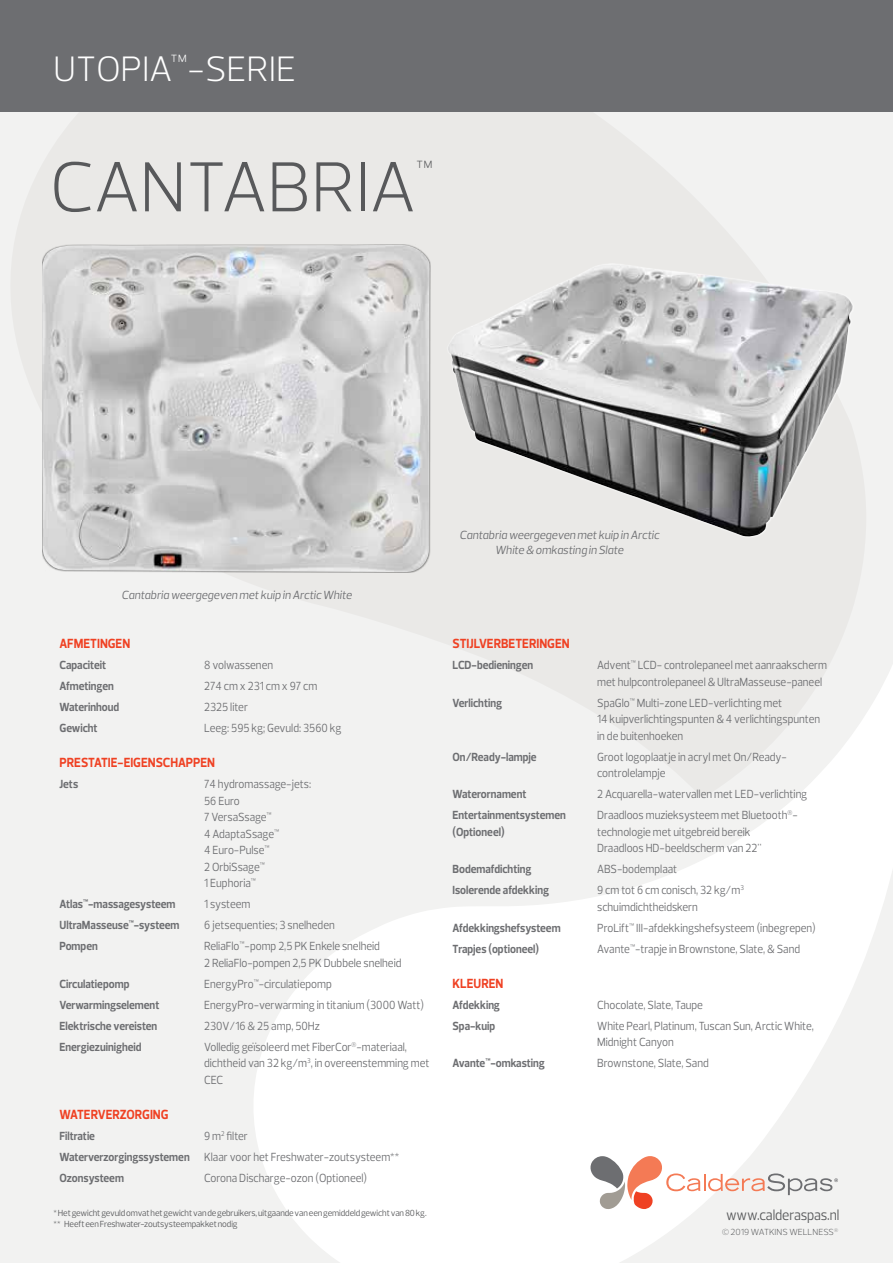
<style>
.page{position:relative;width:893px;height:1263px;background:#fff}
.page>*{position:absolute;margin:0;border:0;box-sizing:border-box;transform-origin:0 0}
.t1{font:300 72px "Prelo";letter-spacing:-.01em;color:#58595b}
.t2{font:300 36px "Prelo";color:#fff}
.t3{font:300 21px "Prelo";color:#58595b}
.t4{font:15px "Prelo";letter-spacing:-.01em;color:#58595b;scale:.9 1}
.t5{font:700 13.5px "Prelo";color:#ef4123;scale:.9 1}
.t6{font:12px/16.5px "Prelo";color:#6d6e71;scale:.9 1}
.t7{font:700 12px/16.5px "Prelo";color:#6d6e71;scale:.9 1}
.t8{font:italic 12px/15px "Prelo";color:#6d6e71;text-align:center;scale:.95 1}
.t9{font:9px/10.8px "Prelo";letter-spacing:-.01em;color:#58595b;scale:.95 1}
.t10{font:300 9px "Prelo";color:#58595b}
.s1{font-weight:700}
</style>
<div class="page">
<div style="left:0;top:18px;width:893px;height:1245px;background:#f2f2f1"></div>
<svg style="left:254px;top:665px;width:639px;height:598px;fill:#fff"></svg>
<div style="left:0;top:0;width:893px;height:112px;background:#6d6e71"></div>
<svg style="left:589px;top:1156px;width:249px;height:53px"></svg>
<img style="left:42px;top:245px;width:388px;height:327px">
<img style="left:448px;top:268px;width:404px;height:269px">
<h2 class="t2" style="left:53px;top:46px;width:245px">UTOPIA<sup>™</sup>-SERIE</h2>
<h1 class="t1" style="left:50px;top:142px;width:368px">CANTABRIA</h1>
<h3 class="t3" style="left:416px;top:155px;width:18px">™</h3>
<p class="t8" style="left:122px;top:587px;width:244px">Cantabria weergegeven met kuip in Arctic White</p>
<p class="t5" style="left:59px;top:635px;width:80px">AFMETINGEN</p>
<p class="t7" style="left:59px;top:657px;width:53px">Capaciteit</p>
<p class="t6" style="left:204px;top:657px;width:78px">8 volwassenen</p>
<p class="t7" style="left:59px;top:678px;width:62px">Afmetingen</p>
<p class="t6" style="left:204px;top:678px;width:127px">274 cm x 231 cm x 97 cm</p>
<p class="t7" style="left:59px;top:699px;width:68px">Waterinhoud</p>
<p class="t6" style="left:204px;top:699px;width:50px">2325 liter</p>
<p class="t7" style="left:59px;top:720px;width:44px">Gewicht</p>
<p class="t6" style="left:204px;top:720px;width:154px">Leeg: 595 kg; Gevuld: 3560 kg</p>
<p class="t5" style="left:59px;top:754px;width:174px">PRESTATIE-EIGENSCHAPPEN</p>
<p class="t7" style="left:59px;top:776px;width:22px">Jets</p>
<p class="t6" style="left:204px;top:776px;width:120px">74 hydromassage-jets:<br>56 Euro<br>7 VersaSsage<sup>™<br></sup>4 AdaptaSsage<sup>™<br></sup>4 Euro-Pulse<sup>™<br></sup>2 OrbiSsage<sup>™<br></sup>1 Euphoria<sup>™</sup></p>
<p class="t7" style="left:59px;top:896px;width:131px">Atlas<sup>™</sup>-massagesysteem</p>
<p class="t6" style="left:204px;top:896px;width:53px">1 systeem</p>
<p class="t7" style="left:59px;top:917px;width:135px">UltraMasseuse<sup>™</sup>-systeem</p>
<p class="t6" style="left:204px;top:917px;width:147px">6 jetsequenties; 3 snelheden</p>
<p class="t7" style="left:59px;top:938px;width:44px">Pompen</p>
<p class="t6" style="left:204px;top:938px;width:221px">ReliaFlo<sup>™</sup>-pomp 2,5 PK Enkele snelheid<br>2 ReliaFlo-pompen 2,5 PK Dubbele snelheid</p>
<p class="t7" style="left:59px;top:975px;width:79px">Circulatiepomp</p>
<p class="t6" style="left:204px;top:975px;width:143px">EnergyPro<sup>™</sup>-circulatiepomp</p>
<p class="t7" style="left:59px;top:996px;width:113px">Verwarmingselement</p>
<p class="t6" style="left:204px;top:996px;width:246px">EnergyPro-verwarming in titanium (3000 Watt)</p>
<p class="t7" style="left:59px;top:1017px;width:110px">Elektrische vereisten</p>
<p class="t6" style="left:204px;top:1017px;width:130px">230V/16 &amp; 25 amp, 50Hz</p>
<p class="t7" style="left:59px;top:1038px;width:93px">Energiezuinigheid</p>
<p class="t6" style="left:204px;top:1038px;width:252px">Volledig geïsoleerd met FiberCor<sup>®</sup>-materiaal, dichtheid van 32 kg/m<sup>3</sup>, in overeenstemming met<br>CEC</p>
<p class="t5" style="left:59px;top:1106px;width:123px">WATERVERZORGING</p>
<p class="t7" style="left:59px;top:1128px;width:41px">Filtratie</p>
<p class="t6" style="left:59px;top:1125px;width:379px;line-height:21px;text-indent:145px">9 m<sup>2</sup> filter<br><span class="s1">Waterverzorgingssystemen</span> Klaar voor het Freshwater-zoutsysteem**<br><span class="s1">Ozonsysteem</span></p>
<p class="t6" style="left:204px;top:1170px;width:183px">Corona Discharge-ozon (Optioneel)</p>
<p class="t8" style="left:460px;top:527px;width:212px">Cantabria weergegeven met kuip in Arctic<br>White &amp; omkasting in Slate</p>
<p class="t5" style="left:452px;top:635px;width:132px">STIJLVERBETERINGEN</p>
<p class="t7" style="left:452px;top:657px;width:91px">LCD-bedieningen</p>
<p class="t6" style="left:597px;top:657px;width:257px">Advent<sup>™</sup> LCD- controlepaneel met aanraakscherm met hulpcontrolepaneel &amp; UltraMasseuse-paneel</p>
<p class="t7" style="left:452px;top:694px;width:57px">Verlichting</p>
<p class="t6" style="left:597px;top:694px;width:249px">SpaGlo<sup>™</sup> Multi-zone LED-verlichting met<br>14 kuipverlichtingspunten &amp; 4 verlichtingspunten in de buitenhoeken</p>
<p class="t7" style="left:452px;top:748px;width:95px">On/Ready-lampje</p>
<p class="t6" style="left:597px;top:748px;width:212px">Groot logoplaatje in acryl met On/Ready&shy;controlelampje</p>
<p class="t7" style="left:452px;top:786px;width:84px">Waterornament</p>
<p class="t6" style="left:597px;top:786px;width:235px">2 Acquarella-watervallen met LED-verlichting</p>
<p class="t7" style="left:452px;top:807px;width:127px">Entertainmentsystemen (Optioneel)</p>
<p class="t6" style="left:597px;top:807px;width:224px">Draadloos muzieksysteem met Bluetooth<sup>®</sup>- technologie met uitgebreid bereik<br>Draadloos HD-beeldscherm van 22"</p>
<p class="t7" style="left:452px;top:861px;width:89px">Bodemafdichting</p>
<p class="t6" style="left:597px;top:861px;width:91px">ABS-bodemplaat</p>
<p class="t7" style="left:452px;top:882px;width:109px">Isolerende afdekking</p>
<p class="t6" style="left:597px;top:882px;width:165px">9 cm tot 6 cm conisch, 32 kg/m<sup>3 </sup>schuimdichtheidskern</p>
<p class="t7" style="left:452px;top:919px;width:122px">Afdekkingshefsysteem</p>
<p class="t6" style="left:597px;top:919px;width:244px">ProLift<sup>™</sup> III-afdekkingshefsysteem (inbegrepen)</p>
<p class="t7" style="left:452px;top:940px;width:98px">Trapjes (optioneel)</p>
<p class="t6" style="left:597px;top:940px;width:227px">Avante<sup>™</sup>-trapje in Brownstone, Slate, &amp; Sand</p>
<p class="t5" style="left:452px;top:975px;width:58px">KLEUREN</p>
<p class="t7" style="left:452px;top:996px;width:54px">Afdekking</p>
<p class="t6" style="left:597px;top:996px;width:119px">Chocolate, Slate, Taupe</p>
<p class="t7" style="left:452px;top:1017px;width:49px">Spa-kuip</p>
<p class="t6" style="left:597px;top:1017px;width:242px">White Pearl, Platinum, Tuscan Sun, Arctic White,<br>Midnight Canyon</p>
<p class="t7" style="left:452px;top:1055px;width:104px">Avante<sup>™</sup>-omkasting</p>
<p class="t6" style="left:597px;top:1055px;width:126px">Brownstone, Slate, Sand</p>
<p class="t9" style="left:53px;top:1207px;width:394px">* Het gewicht gevuld omvat het gewicht van de gebruikers, uitgaande van een gemiddeld gewicht van 80 kg. ** Heeft een Freshwater-zoutsysteempakket nodig</p>
<p class="t4" style="left:726px;top:1206px;width:128px">www.calderaspas.nl</p>
<p class="t10" style="left:722px;top:1226px;width:117px">© 2019 WATKINS WELLNESS<sup>®</sup></p>
</div>
